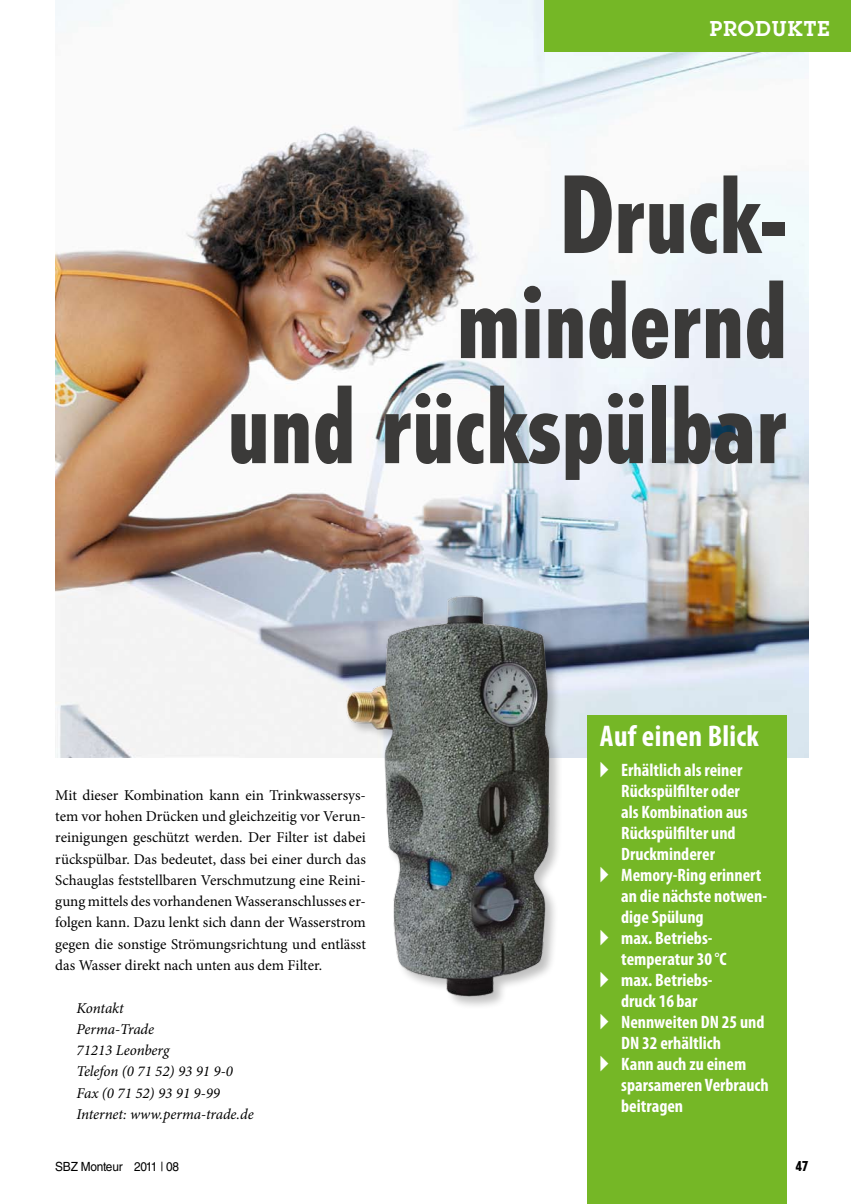
<style>
.page{position:relative;width:851px;height:1204px;background:#fff}
.page>*{position:absolute;margin:0;border:0;box-sizing:border-box;transform-origin:0 0}
.t1{font:800 condensed 105px/105px "Tempo Std";color:#3b3a39;text-align:right}
.t2{font:700 condensed 30px "Myriad Pro";letter-spacing:.01em;color:#fff}
.t3{font:600 21px "Lubalin Graph Std";letter-spacing:.05em;color:#fff}
.t4{font:700 condensed 18px "Myriad Pro";color:#fff}
.t5{font:15px/21.3px "Minion Pro";letter-spacing:-.005em;color:#000;text-align:justify}
.t6{font:italic 15px/21.3px "Minion Pro";letter-spacing:-.005em;color:#000}
.t7{font:800 condensed 13.5px "Tempo Std";color:#000}
.t8{font:12.6px "Helvetica LT Std";letter-spacing:-.02em;color:#000;scale:.94 1}
</style>
<div class="page">
<img style="left:55px;top:0;width:753px;height:757px">
<img style="left:342px;top:574px;width:233px;height:432px">
<div style="left:544px;top:0;width:306px;height:51px;background:#75b726"></div>
<div style="left:587px;top:715px;width:200px;height:488px;background:#75b726"></div>
<h3 class="t3" style="left:709px;top:15px;width:121px">PRODUKTE</h3>
<h1 class="t1" style="left:227px;top:161px;width:561px">Druck&shy;mindernd<br>und rückspülbar</h1>
<p class="t5" style="left:55px;top:784px;width:312px">Mit dieser Kombination kann ein Trinkwassersys&shy;tem vor hohen Drücken und gleichzeitig vor Verun&shy;reinigungen geschützt werden. Der Filter ist dabei rückspülbar. Das bedeutet, dass bei einer durch das Schauglas feststellbaren Verschmutzung eine Reini&shy;gung mittels des vorhandenen Wasseranschlusses er&shy;folgen kann. Dazu lenkt sich dann der Wasserstrom gegen die sonstige Strömungsrichtung und entlässt das Wasser direkt nach unten aus dem Filter.</p>
<p class="t6" style="left:77px;top:996px;width:179px">Kontakt<br>Perma-Trade<br>71213 Leonberg<br>Telefon (0 71 52) 93 91 9-0<br>Fax (0 71 52) 93 91 9-99<br>Internet: www.perma-trade.de</p>
<h2 class="t2" style="left:600px;top:717px;width:160px">Auf einen Blick</h2>
<p class="t4" style="left:600px;top:758px;width:144px">▸ Erhältlich als reiner</p>
<p class="t4" style="left:621px;top:779px;width:120px">Rückspülfilter oder</p>
<p class="t4" style="left:621px;top:800px;width:128px">als Kombination aus</p>
<p class="t4" style="left:621px;top:821px;width:116px">Rückspülfilter und</p>
<p class="t4" style="left:621px;top:842px;width:95px">Druckminderer</p>
<p class="t4" style="left:600px;top:863px;width:163px">▸ Memory-Ring erinnert</p>
<p class="t4" style="left:621px;top:884px;width:147px">an die nächste notwen-</p>
<p class="t4" style="left:621px;top:905px;width:84px">dige Spülung</p>
<p class="t4" style="left:600px;top:926px;width:113px">▸ max. Betriebs-</p>
<p class="t4" style="left:621px;top:947px;width:107px">temperatur 30 °C</p>
<p class="t4" style="left:600px;top:968px;width:114px">▸ max. Betriebs-</p>
<p class="t4" style="left:621px;top:989px;width:78px">druck 16 bar</p>
<p class="t4" style="left:600px;top:1010px;width:166px">▸ Nennweiten DN 25 und</p>
<p class="t4" style="left:621px;top:1031px;width:101px">DN 32 erhältlich</p>
<p class="t4" style="left:600px;top:1052px;width:148px">▸ Kann auch zu einem</p>
<p class="t4" style="left:621px;top:1073px;width:149px">sparsameren Verbrauch</p>
<p class="t4" style="left:621px;top:1094px;width:63px">beitragen</p>
<p class="t8" style="left:55px;top:1158px;width:133px">SBZ Monteur 2011 | 08</p>
<p class="t7" style="left:795px;top:1157px;width:14px">47</p>
</div>
